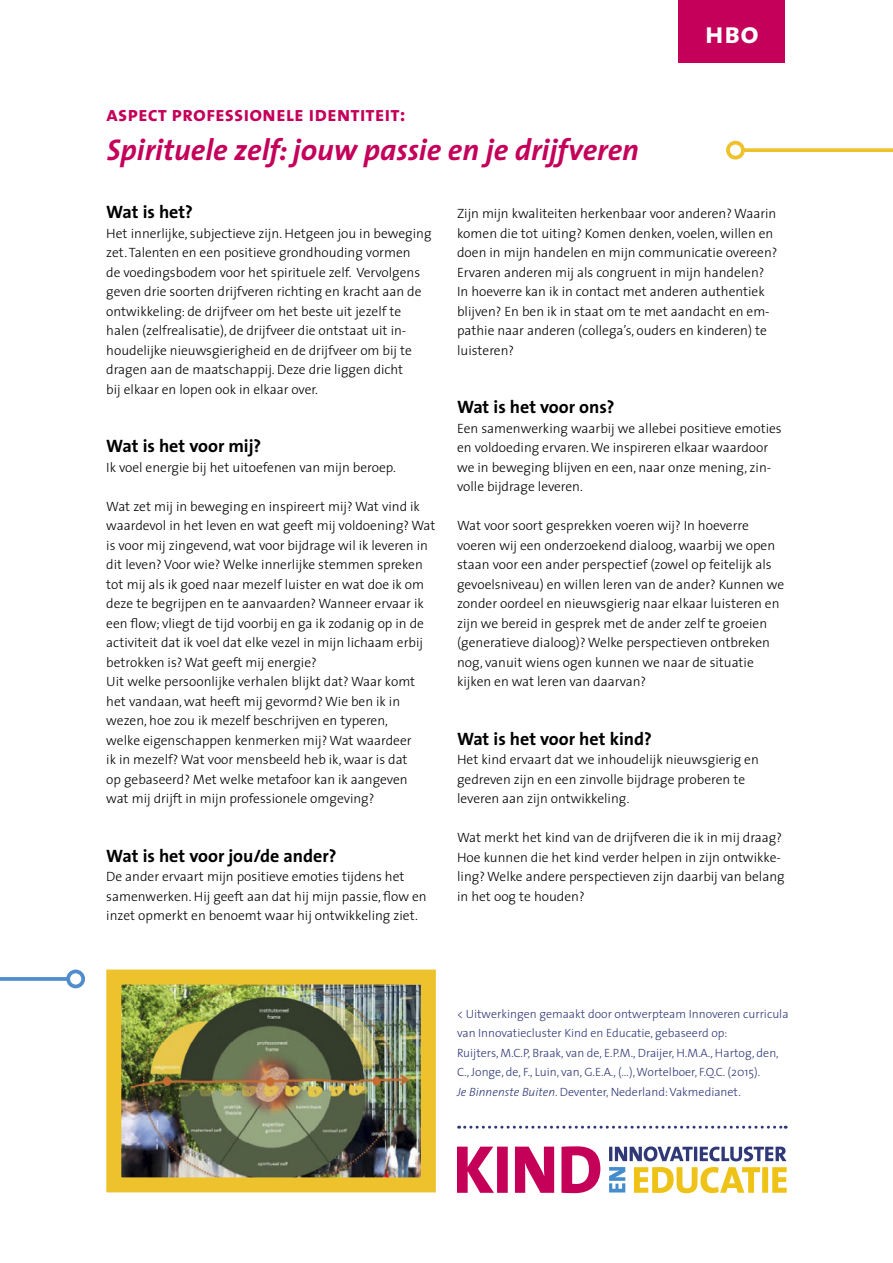
<style>
.page{position:relative;width:893px;height:1263px;background:#fff}
.page>*{position:absolute;margin:0;border:0;box-sizing:border-box;transform-origin:0 0}
._0_Kop_kaart{font:italic 700 30px "The Sans";color:#c4005a}
.t1{font:30px "The Sans Bold Caps";color:#fff}
._0_Hoofdstuk{font:21px "The Sans Bold Caps";color:#c4005a}
._0_Tussenkop{font:700 18px "The Sans";color:#000}
.The_Sans_Light-_Ligh{font:700 18px "The Sans";color:#000}
.The_Sans_Light-_Ligh-2{font:300 13.5px/19.5px "The Sans";color:#000}
._0_Broodtekst{font:300 13.5px/19.5px "The Sans";color:#000}
.t2{font:300 12px/19.5px "The Sans";color:#303978}
.s1{font-style:italic}
</style>
<div class="page">
<div style="left:678px;top:0;width:107px;height:62px;background:#c4005a"></div>
<svg style="left:634px;top:1167px;width:153px;height:26px"></svg>
<svg style="left:609px;top:1146px;width:177px;height:15px"></svg>
<svg style="left:609px;top:1167px;width:16px;height:25px"></svg>
<svg style="left:457px;top:1146px;width:143px;height:47px"></svg>
<svg style="left:459px;top:1126px;width:327px;height:3px"></svg>
<svg style="left:0;top:977px;width:66px;height:4px"></svg>
<div style="left:66px;top:969px;width:19px;height:19px;border:4px solid #508dcd;border-radius:50%"></div>
<svg style="left:745px;top:148px;width:148px;height:4px"></svg>
<div style="left:726px;top:141px;width:19px;height:19px;border:4px solid #eec22d;border-radius:50%"></div>
<img style="left:122px;top:985px;width:298px;height:191px">
<div style="left:106px;top:969px;width:330px;height:223px;border:15px solid #eec22d"></div>
<h1 class="t1" style="left:705px;top:7px;width:55px">hbo</h1>
<p class="_0_Hoofdstuk" style="left:106px;top:96px;width:301px">aspect professionele identiteit:</p>
<p class="_0_Kop_kaart" style="left:107px;top:124px;width:534px">Spirituele zelf: jouw passie en je drijfveren</p>
<p class="_0_Tussenkop" style="left:106px;top:197px;width:88px">Wat is het?</p>
<p class="The_Sans_Light-_Ligh-2" style="left:106px;top:223px;width:327px">Het innerlijke, subjectieve zijn. Hetgeen jou in beweging zet. Talenten en een positieve grondhouding vormen<br>de voedingsbodem voor het spirituele zelf. Vervolgens geven drie soorten drijfveren richting en kracht aan de ontwikkeling: de drijfveer om het beste uit jezelf te</p>
<p class="The_Sans_Light-_Ligh-2" style="left:106px;top:320px;width:307px">halen (zelfrealisatie), de drijfveer die ontstaat uit in&shy;houdelijke nieuwsgierigheid en de drijfveer om bij te dragen aan de maatschappij. Deze drie liggen dicht bij elkaar en lopen ook in elkaar over.</p>
<p class="The_Sans_Light-_Ligh-2" style="left:457px;top:203px;width:322px">Zijn mijn kwaliteiten herkenbaar voor anderen? Waarin komen die tot uiting? Komen denken, voelen, willen en doen in mijn handelen en mijn communicatie overeen?<br>Ervaren anderen mij als congruent in mijn handelen?<br>In hoeverre kan ik in contact met anderen authentiek blijven? En ben ik in staat om te met aandacht en em&shy;pathie naar anderen (collega’s, ouders en kinderen) te luisteren?</p>
<p class="_0_Tussenkop" style="left:106px;top:431px;width:157px">Wat is het voor mij?</p>
<p class="The_Sans_Light-_Ligh-2" style="left:106px;top:457px;width:291px">Ik voel energie bij het uitoefenen van mijn beroep.</p>
<p class="The_Sans_Light-_Ligh-2" style="left:106px;top:496px;width:331px">Wat zet mij in beweging en inspireert mij? Wat vind ik waardevol in het leven en wat geeft mij voldoening? Wat is voor mij zingevend, wat voor bijdrage wil ik leveren in dit leven? Voor wie? Welke innerlijke stemmen spreken tot mij als ik goed naar mezelf luister en wat doe ik om deze te begrijpen en te aanvaarden? Wanneer ervaar ik een flow; vliegt de tijd voorbij en ga ik zodanig op in de activiteit dat ik voel dat elke vezel in mijn lichaam erbij betrokken is? Wat geeft mij energie?</p>
<p class="_0_Broodtekst" style="left:106px;top:671px;width:310px">Uit welke persoonlijke verhalen blijkt dat? Waar komt het vandaan, wat heeft mij gevormd? Wie ben ik in wezen, hoe zou ik mezelf beschrijven en typeren, welke eigenschappen kenmerken mij? Wat waardeer ik in mezelf? Wat voor mensbeeld heb ik, waar is dat op gebaseerd? Met welke metafoor kan ik aangeven wat mij drijft in mijn professionele omgeving?</p>
<p class="_0_Tussenkop" style="left:106px;top:840px;width:232px">Wat is het voor jou/de ander?</p>
<p class="The_Sans_Light-_Ligh-2" style="left:106px;top:866px;width:322px">De ander ervaart mijn positieve emoties tijdens het samenwerken. Hij geeft aan dat hij mijn passie, flow en inzet opmerkt en benoemt waar hij ontwikkeling ziet.</p>
<p class="The_Sans_Light-_Ligh" style="left:457px;top:392px;width:159px">Wat is het voor ons?</p>
<p class="The_Sans_Light-_Ligh-2" style="left:457px;top:418px;width:326px">Een samenwerking waarbij we allebei positieve emoties en voldoeding ervaren. We inspireren elkaar waardoor we in beweging blijven en een, naar onze mening, zin&shy;volle bijdrage leveren.</p>
<p class="The_Sans_Light-_Ligh-2" style="left:457px;top:515px;width:329px">Wat voor soort gesprekken voeren wij? In hoeverre voeren wij een onderzoekend dialoog, waarbij we open staan voor een ander perspectief (zowel op feitelijk als gevoelsniveau) en willen leren van de ander? Kunnen we zonder oordeel en nieuwsgierig naar elkaar luisteren en zijn we bereid in gesprek met de ander zelf te groeien (generatieve dialoog)? Welke perspectieven ontbreken nog, vanuit wiens ogen kunnen we naar de situatie kijken en wat leren van daarvan?</p>
<p class="_0_Tussenkop" style="left:457px;top:723px;width:196px">Wat is het voor het kind?</p>
<p class="The_Sans_Light-_Ligh-2" style="left:457px;top:749px;width:303px">Het kind ervaart dat we inhoudelijk nieuwsgierig en gedreven zijn en een zinvolle bijdrage proberen te leveren aan zijn ontwikkeling.</p>
<p class="The_Sans_Light-_Ligh-2" style="left:457px;top:827px;width:329px">Wat merkt het kind van de drijfveren die ik in mij draag?<br>Hoe kunnen die het kind verder helpen in zijn ontwikke&shy;ling? Welke andere perspectieven zijn daarbij van belang in het oog te houden?</p>
<p class="t2" style="left:457px;top:1003px;width:333px">&lt; Uitwerkingen gemaakt door ontwerpteam Innoveren curricula van Innovatiecluster Kind en Educatie, gebaseerd op:<br>Ruijters, M.C.P, Braak, van de, E.P.M., Draijer, H.M.A., Hartog, den, C., Jonge, de, F., Luin, van, G.E.A., (…), Wortelboer, F.Q.C. (2015).<br><span class="s1">Je Binnenste Buiten</span>. Deventer, Nederland: Vakmedianet.</p>
</div>
